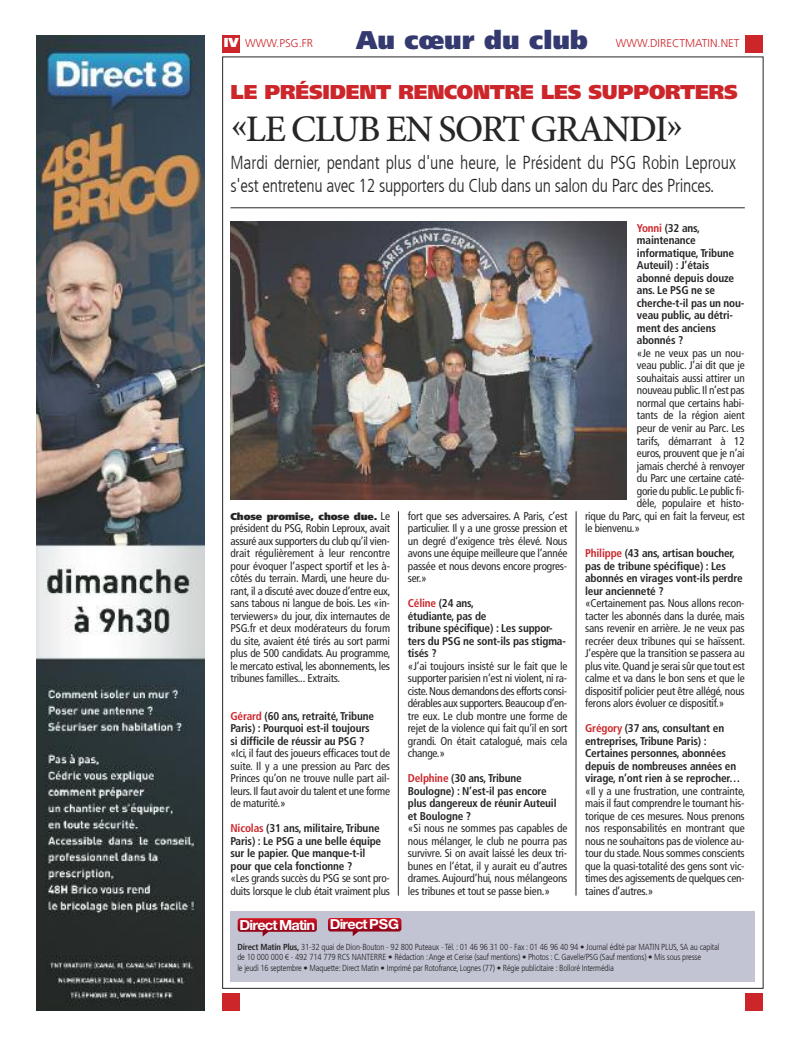
<style>
.page{position:relative;width:798px;height:1046px;background:#fff}
.page>*{position:absolute;margin:0;border:0;box-sizing:border-box;transform-origin:0 0}
.t1{font:500 37.5px "Minion Pro";letter-spacing:-.04em;color:#272627}
.t2{font:900 25.62px "Frutiger LT Com";color:#34396f}
.t3{font:900 20px "Frutiger LT Com";letter-spacing:-.01em;color:#cc262b}
.t4{font:300 condensed 18.75px/22.5px "Frutiger LT Com";letter-spacing:-.01em;color:#272627;scale:.95 1}
.t5{font:700 13.88px "Helvetica Neue";letter-spacing:-.06em;color:#fff;scale:1.05 1}
.t6{font:condensed 11.25px/12.5px "Frutiger LT Com";letter-spacing:-.02em;color:#272627;text-align:justify}
.t7{font:700 condensed 11.25px/12.5px "Frutiger LT Com";letter-spacing:-.015em;color:#272627}
.t8{font:300 11.25px "Frutiger LT Com";color:#cc262b}
.t9{font:900 10px "Frutiger LT Com";letter-spacing:-.01em;color:#272627}
.t10{font:300 condensed 8.75px/10.6px "Frutiger LT Com";letter-spacing:-.025em;color:#272627}
.s1{font-weight:900;font-size:13px;color:#fff}
.s2{font-weight:400;font-stretch:condensed;font-size:11.25px}
.s3{color:#cc262b}
.s4{font-weight:700}
</style>
<div class="page">
<div style="left:222px;top:993px;width:18px;height:17px;background:#cc262b"></div>
<div style="left:222px;top:35px;width:18px;height:18px;background:#cc262b"></div>
<div style="left:745px;top:993px;width:18px;height:17px;background:#cc262b"></div>
<img style="left:36px;top:36px;width:169px;height:974px">
<div style="left:745px;top:35px;width:17px;height:18px;background:#cc262b"></div>
<div style="left:230px;top:911px;width:525px;height:70px;background:#c2c4d4"></div>
<svg style="left:237px;top:918px;width:80px;height:18px"></svg>
<svg style="left:328px;top:918px;width:73px;height:18px"></svg>
<hr style="left:398px;top:511px;width:1px;height:384px;background:#272627">
<hr style="left:230px;top:207px;width:514px;height:1px;background:#272627">
<hr style="left:575px;top:511px;width:1px;height:384px;background:#272627">
<img style="left:230px;top:222px;width:396px;height:278px">
<p class="t8" style="left:224px;top:39px;width:91px"><span class="s1">iV</span> WWW.PSG.FR</p>
<h2 class="t2" style="left:356px;top:30px;width:233px">Au cœur du club</h2>
<p class="t8" style="left:615px;top:39px;width:125px">WWW.DIRECTMATIN.NET</p>
<h3 class="t3" style="left:230px;top:84px;width:508px">le président renContre les supporters</h3>
<h1 class="t1" style="left:231px;top:114px;width:454px">«LE CLUB EN SORT GRANDI»</h1>
<h3 class="t4" style="left:230px;top:153px;width:533px">Mardi dernier, pendant plus d'une heure, le Président du PSG Robin Leproux s'est entretenu avec 12 supporters du Club dans un salon du Parc des Princes.</h3>
<p class="t9" style="left:230px;top:512px;width:161px">Chose promise, chose due. <span class="s2">Le</span></p>
<p class="t6" style="left:230px;top:523px;width:161px">président du PSG, Robin Leproux, avait assuré aux supporters du club qu’il vien&shy;drait régulièrement à leur rencontre pour évoquer l’aspect sportif et les à&shy;côtés du terrain. Mardi, une heure du&shy;rant, il a discuté avec douze d’entre eux, sans tabous ni langue de bois. Les «in&shy;terviewers» du jour, dix internautes de PSG.fr et deux modérateurs du forum du site, avaient été tirés au sort parmi plus de 500 candidats. Au programme, le mercato estival, les abonnements, les tribunes familles... Extraits.</p>
<p class="t7" style="left:230px;top:710px;width:145px"><span class="s3">Gérard</span> (60 ans, retraité, Tribune<br>Paris) : Pourquoi est-il toujours si difficile de réussir au PSG ?</p>
<p class="t6" style="left:230px;top:748px;width:161px">«Ici, il faut des joueurs efficaces tout de suite. Il y a une pression au Parc des Princes qu’on ne trouve nulle part ail&shy;leurs. Il faut avoir du talent et une forme de maturité.»</p>
<p class="t7" style="left:230px;top:823px;width:152px"><span class="s3">Nicolas</span> (31 ans, militaire, Tribune<br>Paris) : Le PSG a une belle équipe sur le papier. Que manque-t-il pour que cela fonctionne ?</p>
<p class="t6" style="left:230px;top:873px;width:161px">«Les grands succès du PSG se sont pro&shy;duits lorsque le club était vraiment plus</p>
<p class="t6" style="left:407px;top:510px;width:161px">fort que ses adversaires. A Paris, c’est particulier. Il y a une grosse pression et un degré d’exigence très élevé. Nous avons une équipe meilleure que l’année passée et nous devons encore progres&shy;ser.»</p>
<p class="t7" style="left:407px;top:598px;width:159px"><span class="s3">Céline</span> (24 ans,<br>étudiante, pas de<br>tribune spécifique) : Les suppor&shy;ters du PSG ne sont-ils pas stigma&shy;tisés ?</p>
<p class="t6" style="left:407px;top:660px;width:161px">«J’ai toujours insisté sur le fait que le supporter parisien n’est ni violent, ni ra&shy;ciste.Nous demandons des efforts consi&shy;dérables aux supporters.Beaucoup d’en&shy;tre eux. Le club montre une forme de rejet de la violence qui fait qu’il en sort grandi. On était catalogué, mais cela change.»</p>
<p class="t7" style="left:407px;top:773px;width:150px"><span class="s3">Delphine</span> (30 ans, Tribune<br>Boulogne) : N’est-il pas encore plus dangereux de réunir Auteuil et Boulogne ?</p>
<p class="t6" style="left:407px;top:823px;width:161px">«Si nous ne sommes pas capables de nous mélanger, le club ne pourra pas survivre. Si on avait laissé les deux tri&shy;bunes en l’état, il y aurait eu d’autres drames. Aujourd’hui, nous mélangeons les tribunes et tout se passe bien.»</p>
<p class="t7" style="left:636px;top:223px;width:109px"><span class="s3">Yonni</span> (32 ans, maintenance informatique, Tribune<br>Auteuil) : J’étais abonné depuis douze ans. Le PSG ne se cherche-t-il pas un nou&shy;veau public, au détri&shy;ment des anciens abonnés ?</p>
<p class="t6" style="left:636px;top:348px;width:109px">«Je ne veux pas un nou-</p>
<p class="t6" style="left:636px;top:360px;width:109px">veau public. J’ai dit que je</p>
<p class="t6" style="left:636px;top:373px;width:109px">souhaitais aussi attirer un</p>
<p class="t6" style="left:636px;top:385px;width:109px">nouveau public. Il n’est pas</p>
<p class="t6" style="left:636px;top:398px;width:109px">normal que certains habi-</p>
<p class="t6" style="left:636px;top:410px;width:109px">tants de la région aient</p>
<p class="t6" style="left:636px;top:423px;width:109px">peur de venir au Parc. Les</p>
<p class="t6" style="left:636px;top:435px;width:109px">tarifs, démarrant à 12</p>
<p class="t6" style="left:636px;top:448px;width:109px">euros, prouvent que je n’ai</p>
<p class="t6" style="left:636px;top:460px;width:109px">jamais cherché à renvoyer</p>
<p class="t6" style="left:636px;top:473px;width:109px">du Parc une certaine caté-</p>
<p class="t6" style="left:636px;top:485px;width:109px">gorie du public. Le public fi-</p>
<p class="t6" style="left:636px;top:498px;width:109px">dèle, populaire et histo-</p>
<p class="t6" style="left:585px;top:510px;width:161px">rique du Parc, qui en fait la ferveur, est</p>
<p class="t6" style="left:585px;top:523px;width:56px">le bienvenu.»</p>
<p class="t7" style="left:585px;top:548px;width:159px"><span class="s3">Philippe</span> (43 ans, artisan boucher, pas de tribune spécifique) : Les abonnés en virages vont-ils perdre leur ancienneté ?</p>
<p class="t6" style="left:585px;top:598px;width:161px">«Certainement pas. Nous allons recon&shy;tacter les abonnés dans la durée, mais sans revenir en arrière. Je ne veux pas recréer deux tribunes qui se haïssent.<br>J’espère que la transition se passera au plus vite.Quand je serai sûr que tout est calme et va dans le bon sens et que le dispositif policier peut être allégé, nous ferons alors évoluer ce dispositif.»</p>
<p class="t7" style="left:585px;top:723px;width:157px"><span class="s3">Grégory</span> (37 ans, consultant en entreprises, Tribune Paris) :<br>Certaines personnes, abonnées depuis de nombreuses années en virage, n’ont rien à se reprocher…</p>
<p class="t6" style="left:585px;top:785px;width:161px">«Il y a une frustration, une contrainte, mais il faut comprendre le tournant his&shy;torique de ces mesures. Nous prenons nos responsabilités en montrant que nous ne souhaitons pas de violence au&shy;tour du stade.Nous sommes conscients que la quasi-totalité des gens sont vic&shy;times des agissements de quelques cen&shy;taines d’autres.»</p>
<p class="t5" style="left:330px;top:915px;width:68px">Direct PSG</p>
<p class="t5" style="left:239px;top:916px;width:73px">Direct Matin</p>
<p class="t10" style="left:237px;top:941px;width:483px"><span class="s4">Direct Matin Plus,</span> 31-32 quai de Dion-Bouton - 92 800 Puteaux - Tél. : 01 46 96 31 00 - Fax : 01 46 96 40 94 • Journal édité par MATIN PLUS, SA au capital de 10 000 000 € - 492 714 779 RCS NANTERRE • Rédaction :Ange et Cerise (sauf mentions) • Photos : C. Gavelle/PSG (Sauf mentions) • Mis sous presse<br>le jeudi 16 septembre • Maquette: Direct Matin • Imprimé par Rotofrance, Lognes (77) • Régie publicitaire : Bolloré Intermédia</p>
</div>
